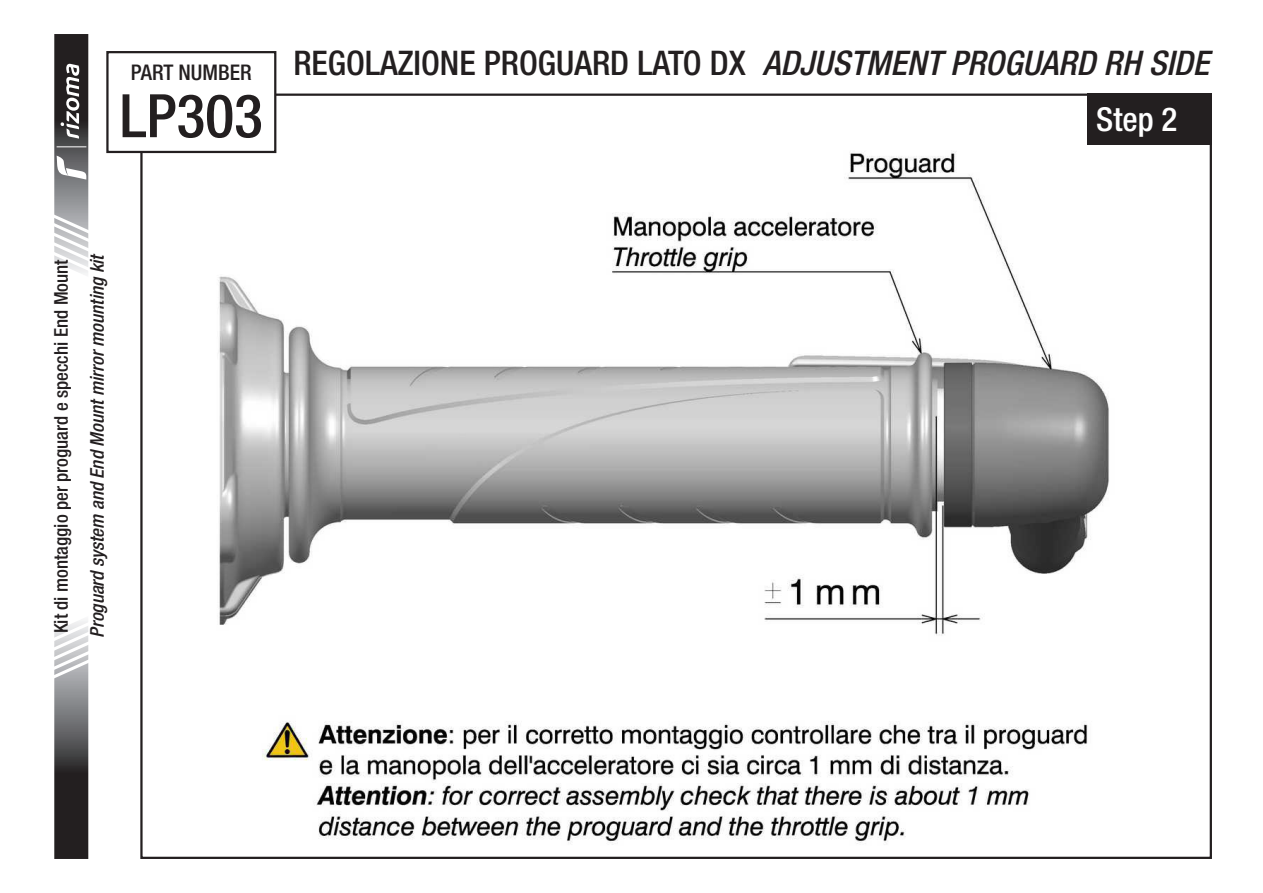
<style>
.page{position:relative;width:1263px;height:893px;background:#fff}
.page>*{position:absolute;margin:0;border:0;box-sizing:border-box;transform-origin:0 0}
.t1{font:500 condensed 60px "Helvetica Neue LT Std";color:#231f20}
.t2{font:500 condensed 33.9px "Helvetica Neue LT Std";color:#231f20}
.t3{font:500 condensed 33px "Helvetica Neue LT Std";color:#fff}
.t4{font:500 condensed 21.6px "Helvetica Neue LT Std";color:#231f20}
.t5{font:italic 500 condensed 18.9px "Helvetica Neue LT Std";color:#231f20}
.t6{font:500 condensed 18.9px "Helvetica Neue LT Std";color:#231f20}
.s1{font-style:italic}
</style>
<div class="page">
<img style="left:150px;top:105px;width:959px;height:740px">
<div style="left:1088px;top:94px;width:124px;height:51px;background:#231f20"></div>
<svg style="left:54px;top:620px;width:35px;height:239px;background:#706f70"></svg>
<svg style="left:54px;top:34px;width:35px;height:240px"></svg>
<div style="left:107px;top:52px;width:168px;height:100px;background:#fff"></div>
<div style="left:106px;top:51px;width:170px;height:102px;border:2px solid #231f20"></div>
<p class="t4" style="left:131px;top:59px;width:122px">PART NUMBER</p>
<h1 class="t1" style="left:120px;top:80px;width:145px">LP303</h1>
<p class="t2" style="left:293px;top:43px;width:917px">REGOLAZIONE PROGUARD LATO DX <span class="s1">ADJUSTMENT PROGUARD RH SIDE</span></p>
<p class="t3" style="left:1096px;top:99px;width:83px">Step 2</p>
<p class="t6" style="left:50px;top:633px;width:375px;rotate:-90deg">Kit di montaggio per proguard e specchi End Mount</p>
<p class="t5" style="left:86px;top:638px;width:386px;rotate:-90deg">Proguard system and End Mount mirror mounting kit</p>
</div>
